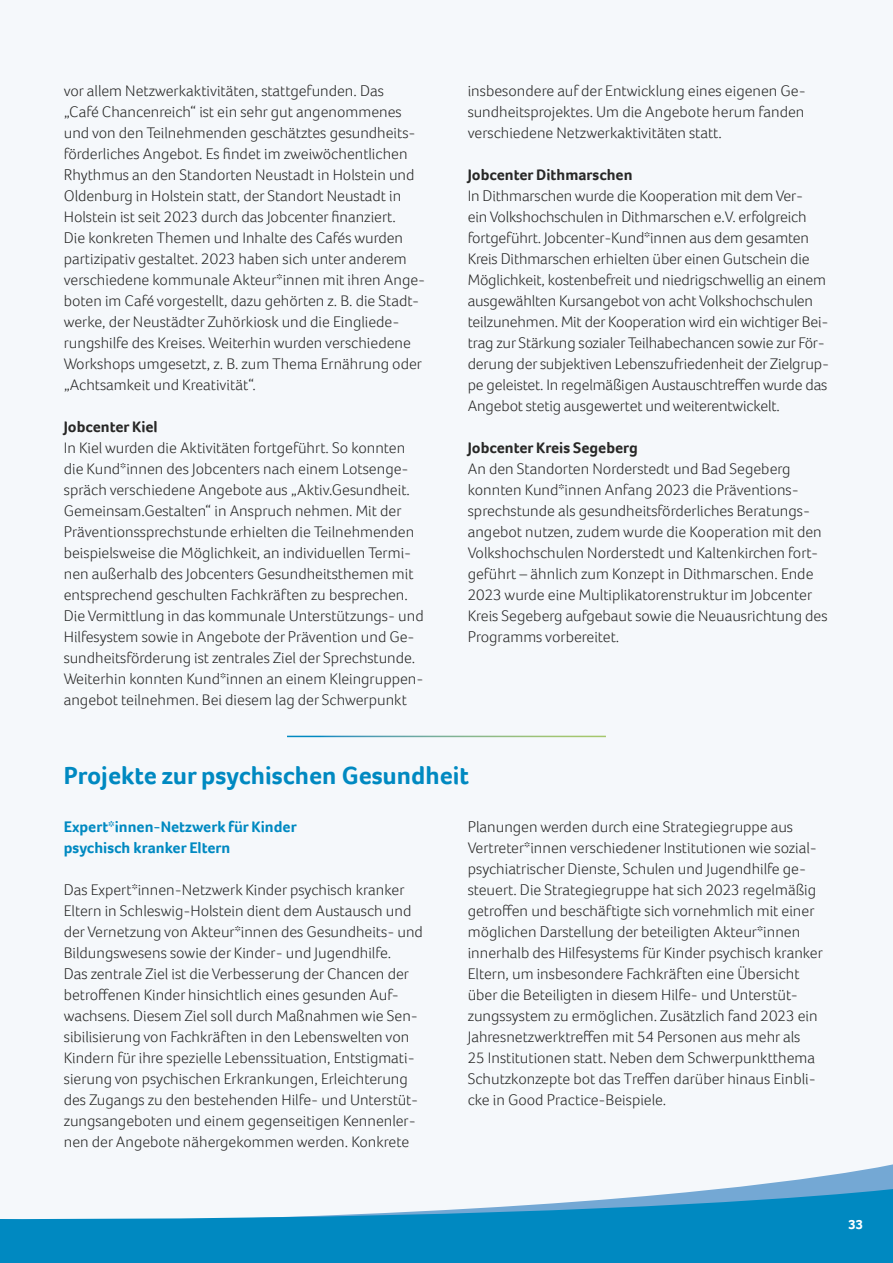
<style>
.page{position:relative;width:893px;height:1263px;background:#f5f8fb}
.page>*{position:absolute;margin:0;border:0;box-sizing:border-box;transform-origin:0 0}
.t1{font:700 25.5px "Foco";color:#0089c1}
.t2{font:300 15.75px/21px "Foco";color:#282827}
.t3{font:700 15.75px "Foco";color:#282827}
.t4{font:700 15.75px/21px "Foco";color:#0089c1}
.t5{font:700 13.5px "Foco";color:#fff}
</style>
<div class="page">
<hr style="left:287px;top:736px;width:319px;height:1px;background:#fff">
<svg style="left:738px;top:1164px;width:155px;height:23px"></svg>
<svg style="left:0;top:1187px;width:893px;height:76px;fill:#0089c1"></svg>
<p class="t2" style="left:64px;top:80px;width:363px">vor allem Netzwerkaktivitäten, stattgefunden. Das<br>„Café Chancenreich“ ist ein sehr gut angenommenes und von den Teilnehmenden geschätztes gesundheits&shy;förderliches Angebot. Es findet im zweiwöchentlichen Rhythmus an den Standorten Neustadt in Holstein und Oldenburg in Holstein statt, der Standort Neustadt in Holstein ist seit 2023 durch das Jobcenter finanziert.<br>Die konkreten Themen und Inhalte des Cafés wurden partizipativ gestaltet. 2023 haben sich unter anderem verschiedene kommunale Akteur*innen mit ihren Ange&shy;boten im Café vorgestellt, dazu gehörten z. B. die Stadt&shy;werke, der Neustädter Zuhörkiosk und die Eingliede&shy;rungshilfe des Kreises. Weiterhin wurden verschiedene Workshops umgesetzt, z. B. zum Thema Ernährung oder „Achtsamkeit und Kreativität“.</p>
<p class="t3" style="left:64px;top:416px;width:96px">Jobcenter Kiel</p>
<p class="t2" style="left:64px;top:437px;width:361px">In Kiel wurden die Aktivitäten fortgeführt. So konnten die Kund*innen des Jobcenters nach einem Lotsenge&shy;spräch verschiedene Angebote aus „Aktiv.Gesundheit.<br>Gemeinsam.Gestalten“ in Anspruch nehmen. Mit der Präventionssprechstunde erhielten die Teilnehmenden beispielsweise die Möglichkeit, an individuellen Termi&shy;nen außerhalb des Jobcenters Gesundheitsthemen mit entsprechend geschulten Fachkräften zu besprechen.<br>Die Vermittlung in das kommunale Unterstützungs- und Hilfesystem sowie in Angebote der Prävention und Ge&shy;sundheitsförderung ist zentrales Ziel der Sprechstunde.<br>Weiterhin konnten Kund*innen an einem Kleingruppen&shy;angebot teilnehmen. Bei diesem lag der Schwerpunkt</p>
<p class="t2" style="left:468px;top:80px;width:339px;text-align:justify">insbesondere auf der Entwicklung eines eigenen Ge&shy;sundheitsprojektes. Um die Angebote herum fanden verschiedene Netzwerkaktivitäten statt.</p>
<p class="t3" style="left:468px;top:164px;width:166px">Jobcenter Dithmarschen</p>
<p class="t2" style="left:468px;top:185px;width:363px">In Dithmarschen wurde die Kooperation mit dem Ver-<br>ein Volkshochschulen in Dithmarschen e.V. erfolgreich fortgeführt. Jobcenter-Kund*innen aus dem gesamten Kreis Dithmarschen erhielten über einen Gutschein die Möglichkeit, kostenbefreit und niedrigschwellig an einem ausgewählten Kursangebot von acht Volkshochschulen teilzunehmen. Mit der Kooperation wird ein wichtiger Bei&shy;trag zur Stärkung sozialer Teilhabechancen sowie zur För&shy;derung der subjektiven Lebenszufriedenheit der Zielgrup&shy;pe geleistet. In regelmäßigen Austauschtreffen wurde das Angebot stetig ausgewertet und weiterentwickelt.</p>
<p class="t3" style="left:468px;top:437px;width:171px">Jobcenter Kreis Segeberg</p>
<p class="t2" style="left:468px;top:458px;width:361px">An den Standorten Norderstedt und Bad Segeberg konnten Kund*innen Anfang 2023 die Präventions&shy;sprechstunde als gesundheitsförderliches Beratungs&shy;angebot nutzen, zudem wurde die Kooperation mit den Volkshochschulen Norderstedt und Kaltenkirchen fort&shy;geführt – ähnlich zum Konzept in Dithmarschen. Ende 2023 wurde eine Multiplikatorenstruktur im Jobcenter Kreis Segeberg aufgebaut sowie die Neuausrichtung des Programms vorbereitet.</p>
<p class="t1" style="left:64px;top:758px;width:407px">Projekte zur psychischen Gesundheit</p>
<p class="t4" style="left:64px;top:816px;width:234px">Expert*innen-Netzwerk für Kinder psychisch kranker Eltern</p>
<p class="t2" style="left:64px;top:879px;width:361px">Das Expert*innen-Netzwerk Kinder psychisch kranker Eltern in Schleswig-Holstein dient dem Austausch und der Vernetzung von Akteur*innen des Gesundheits- und Bildungswesens sowie der Kinder- und Jugendhilfe.<br>Das zentrale Ziel ist die Verbesserung der Chancen der betroffenen Kinder hinsichtlich eines gesunden Auf&shy;wachsens. Diesem Ziel soll durch Maßnahmen wie Sen&shy;sibilisierung von Fachkräften in den Lebenswelten von Kindern für ihre spezielle Lebenssituation, Entstigmati&shy;sierung von psychischen Erkrankungen, Erleichterung des Zugangs zu den bestehenden Hilfe- und Unterstüt&shy;zungsangeboten und einem gegenseitigen Kennenler&shy;nen der Angebote nähergekommen werden. Konkrete</p>
<p class="t2" style="left:468px;top:816px;width:357px">Planungen werden durch eine Strategiegruppe aus Vertreter*innen verschiedener Institutionen wie sozial&shy;psychiatrischer Dienste, Schulen und Jugendhilfe ge&shy;steuert. Die Strategiegruppe hat sich 2023 regelmäßig getroffen und beschäftigte sich vornehmlich mit einer möglichen Darstellung der beteiligten Akteur*innen innerhalb des Hilfesystems für Kinder psychisch kranker Eltern, um insbesondere Fachkräften eine Übersicht über die Beteiligten in diesem Hilfe- und Unterstüt&shy;zungssystem zu ermöglichen. Zusätzlich fand 2023 ein Jahresnetzwerktreffen mit 54 Personen aus mehr als<br>25 Institutionen statt. Neben dem Schwerpunktthema Schutzkonzepte bot das Treffen darüber hinaus Einbli&shy;cke in Good Practice-Beispiele.</p>
<p class="t5" style="left:848px;top:1215px;width:16px">33</p>
</div>
